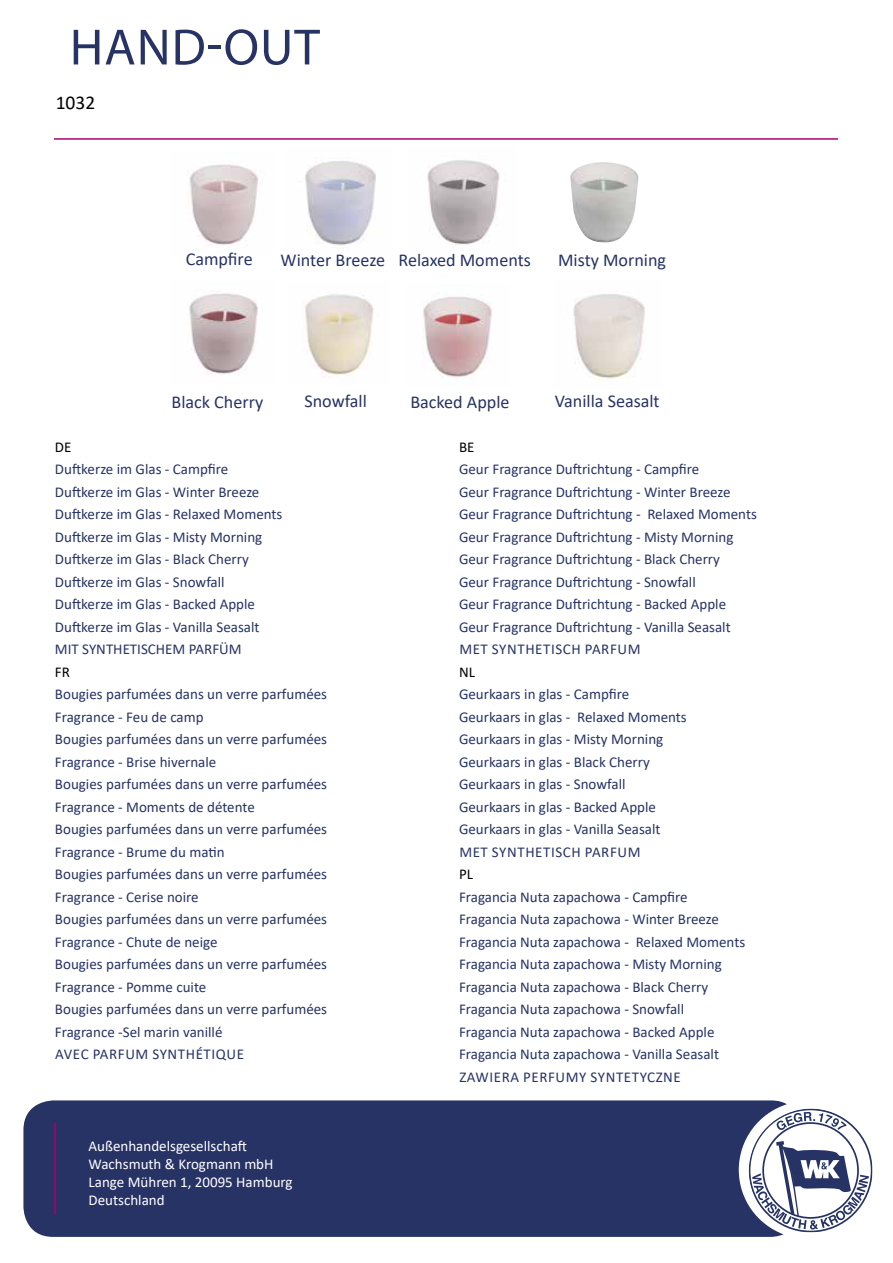
<style>
.page{position:relative;width:893px;height:1263px;background:#fff}
.page>*{position:absolute;margin:0;border:0;box-sizing:border-box;transform-origin:0 0}
.t1{font:51.3px "Myriad Pro";letter-spacing:.02em;color:#273365}
.t2{font:19.5px "Calibri";color:#000}
.t3{font:18.15px "Calibri";color:#273365}
.t4{font:15px/22.5px "Calibri";color:#273365}
.t5{font:15px/18px "Calibri";color:#fff}
.t6{font:15px "Calibri";color:#000}
</style>
<div class="page">
<div style="left:23px;top:1100px;width:764px;height:137px;background:#273365"></div>
<hr style="left:54px;top:138px;width:784px;height:2px;background:#ac006f">
<hr style="left:54px;top:1123px;width:2px;height:91px;background:#ac006f">
<svg style="left:749px;top:1108px;width:123px;height:124px"></svg>
<img style="left:422px;top:297px;width:70px;height:81px">
<img style="left:189px;top:293px;width:69px;height:81px">
<img style="left:189px;top:164px;width:69px;height:81px">
<img style="left:570px;top:162px;width:69px;height:80px">
<img style="left:427px;top:160px;width:73px;height:85px">
<img style="left:573px;top:294px;width:72px;height:85px">
<img style="left:304px;top:294px;width:70px;height:83px">
<img style="left:305px;top:161px;width:71px;height:84px">
<h1 class="t1" style="left:70px;top:16px;width:252px">HAND-OUT</h1>
<h2 class="t2" style="left:56px;top:89px;width:41px">1032</h2>
<p class="t3" style="left:186px;top:246px;width:68px">Campfire</p>
<p class="t3" style="left:558px;top:247px;width:110px">Misty Morning</p>
<p class="t3" style="left:399px;top:247px;width:134px">Relaxed Moments</p>
<p class="t3" style="left:281px;top:247px;width:106px">Winter Breeze</p>
<p class="t3" style="left:171px;top:389px;width:93px">Black Cherry</p>
<p class="t3" style="left:304px;top:389px;width:64px">Snowfall</p>
<p class="t6" style="left:55px;top:436px;width:18px">DE</p>
<p class="t4" style="left:55px;top:457px;width:229px">Duftkerze im Glas - Campfire<br>Duftkerze im Glas - Winter Breeze<br>Duftkerze im Glas - Relaxed Moments<br>Duftkerze im Glas - Misty Morning<br>Duftkerze im Glas - Black Cherry<br>Duftkerze im Glas - Snowfall<br>Duftkerze im Glas - Backed Apple<br>Duftkerze im Glas - Vanilla Seasalt<br>MIT SYNTHETISCHEM PARFÜM</p>
<p class="t6" style="left:55px;top:661px;width:17px">FR</p>
<p class="t4" style="left:55px;top:682px;width:274px">Bougies parfumées dans un verre parfumées Fragrance - Feu de camp<br>Bougies parfumées dans un verre parfumées Fragrance - Brise hivernale<br>Bougies parfumées dans un verre parfumées Fragrance - Moments de détente<br>Bougies parfumées dans un verre parfumées Fragrance - Brume du matin<br>Bougies parfumées dans un verre parfumées Fragrance - Cerise noire<br>Bougies parfumées dans un verre parfumées Fragrance - Chute de neige<br>Bougies parfumées dans un verre parfumées Fragrance - Pomme cuite<br>Bougies parfumées dans un verre parfumées Fragrance -Sel marin vanillé<br>AVEC PARFUM SYNTHÉTIQUE</p>
<p class="t5" style="left:89px;top:1137px;width:206px">Außenhandelsgesellschaft<br>Wachsmuth &amp; Krogmann mbH<br>Lange Mühren 1, 20095 Hamburg<br>Deutschland</p>
<p class="t3" style="left:410px;top:389px;width:101px">Backed Apple</p>
<p class="t3" style="left:555px;top:388px;width:106px">Vanilla Seasalt</p>
<p class="t6" style="left:459px;top:436px;width:17px">BE</p>
<p class="t4" style="left:459px;top:457px;width:299px">Geur Fragrance Duftrichtung - Campfire<br>Geur Fragrance Duftrichtung - Winter Breeze Geur Fragrance Duftrichtung - Relaxed Moments Geur Fragrance Duftrichtung - Misty Morning Geur Fragrance Duftrichtung - Black Cherry<br>Geur Fragrance Duftrichtung - Snowfall<br>Geur Fragrance Duftrichtung - Backed Apple Geur Fragrance Duftrichtung - Vanilla Seasalt MET SYNTHETISCH PARFUM</p>
<p class="t6" style="left:459px;top:661px;width:17px">NL</p>
<p class="t4" style="left:459px;top:682px;width:229px">Geurkaars in glas - Campfire<br>Geurkaars in glas - Relaxed Moments<br>Geurkaars in glas - Misty Morning<br>Geurkaars in glas - Black Cherry<br>Geurkaars in glas - Snowfall<br>Geurkaars in glas - Backed Apple<br>Geurkaars in glas - Vanilla Seasalt<br>MET SYNTHETISCH PARFUM</p>
<p class="t6" style="left:459px;top:864px;width:16px">PL</p>
<p class="t4" style="left:459px;top:885px;width:288px">Fragancia Nuta zapachowa - Campfire Fragancia Nuta zapachowa - Winter Breeze Fragancia Nuta zapachowa - Relaxed Moments Fragancia Nuta zapachowa - Misty Morning Fragancia Nuta zapachowa - Black Cherry Fragancia Nuta zapachowa - Snowfall Fragancia Nuta zapachowa - Backed Apple Fragancia Nuta zapachowa - Vanilla Seasalt ZAWIERA PERFUMY SYNTETYCZNE</p>
</div>
